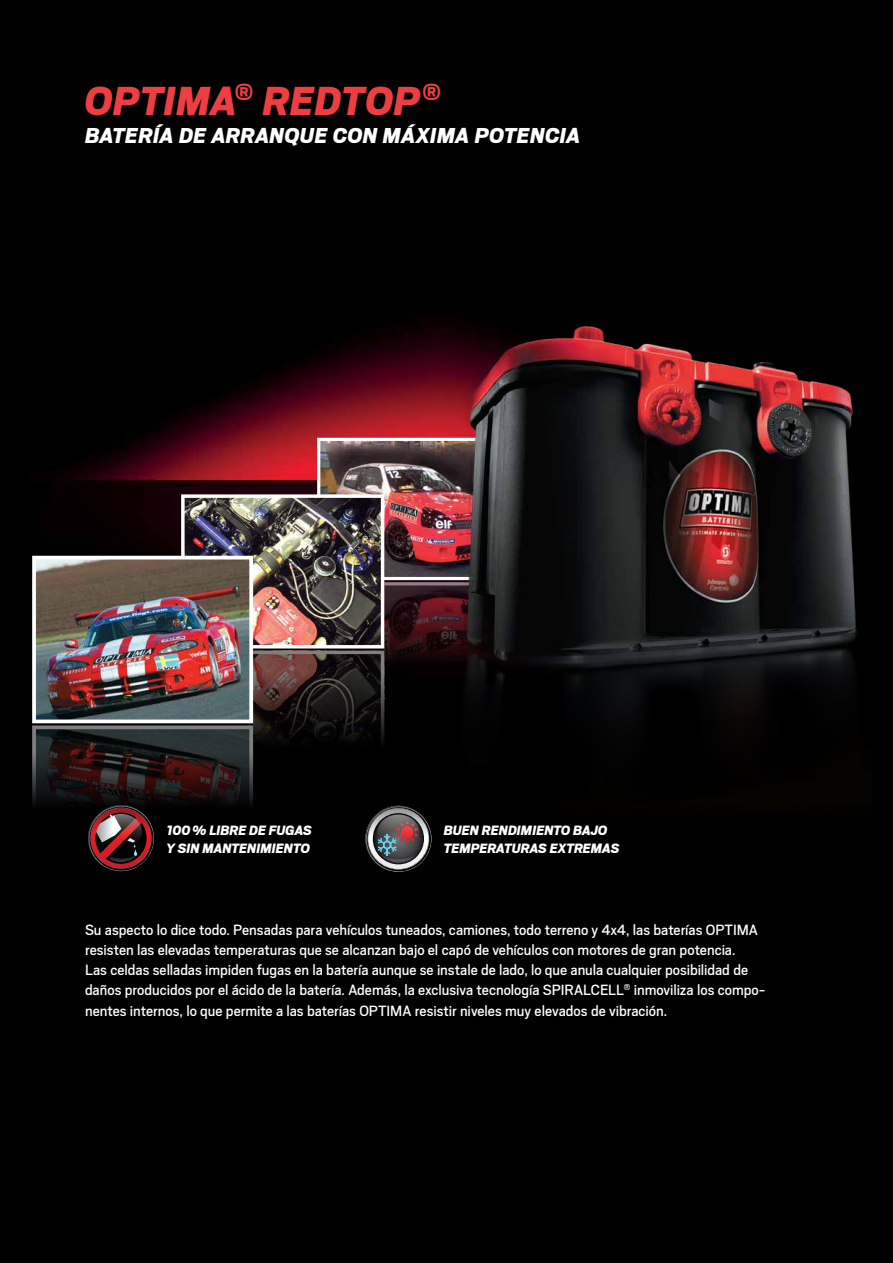
<style>
.page{position:relative;width:893px;height:1263px;background:#000}
.page>*{position:absolute;margin:0;border:0;box-sizing:border-box;transform-origin:0 0}
.t1{font:italic 900 45px "Scout";letter-spacing:.015em;color:#ef3e42}
.t2{font:italic 900 24px "Scout";letter-spacing:.015em;color:#fff}
.t3{font:16.5px/20.2px "Scout";letter-spacing:-.005em;color:#fff}
.t4{font:italic 900 15px/18px "Scout";letter-spacing:-.005em;color:#fff}
</style>
<div class="page">
<img style="left:459px;top:321px;width:412px;height:498px">
<img style="left:30px;top:436px;width:476px;height:458px">
<h1 class="t1" style="left:85px;top:71px;width:358px">OPTIMA<sup>®</sup> REDTOP<sup>®</sup></h1>
<h2 class="t2" style="left:85px;top:120px;width:497px">BATERÍA DE ARRANQUE CON MÁXIMA POTENCIA</h2>
<p class="t4" style="left:166px;top:821px;width:52px">100% LIBRE</p>
<p class="t4" style="left:249px;top:821px;width:64px">DE FUGAS</p>
<p class="t4" style="left:166px;top:839px;width:46px">Y SIN MANTENIMIENTO</p>
<p class="t4" style="left:444px;top:821px;width:177px">BUEN RENDIMIENTO BAJO<br>TEMPERATURAS EXTREMAS</p>
<p class="t3" style="left:85px;top:918px;width:674px">Su aspecto lo dice todo. Pensadas para vehículos tuneados, camiones, todo terreno y 4x4, las baterías OPTIMA resisten las elevadas temperaturas que se alcanzan bajo el capó de vehículos con motores de gran potencia.<br>Las celdas selladas impiden fugas en la batería aunque se instale de lado, lo que anula cualquier posibilidad de daños producidos por el ácido de la batería. Además, la exclusiva tecnología Spiralcell</p>
<p class="t3" style="left:85px;top:979px;width:681px;text-indent:539px"><sup>®</sup> inmoviliza los compo&shy;nentes internos, lo que permite a las baterías OPTIMA resistir niveles muy elevados de vibración.</p>
</div>
